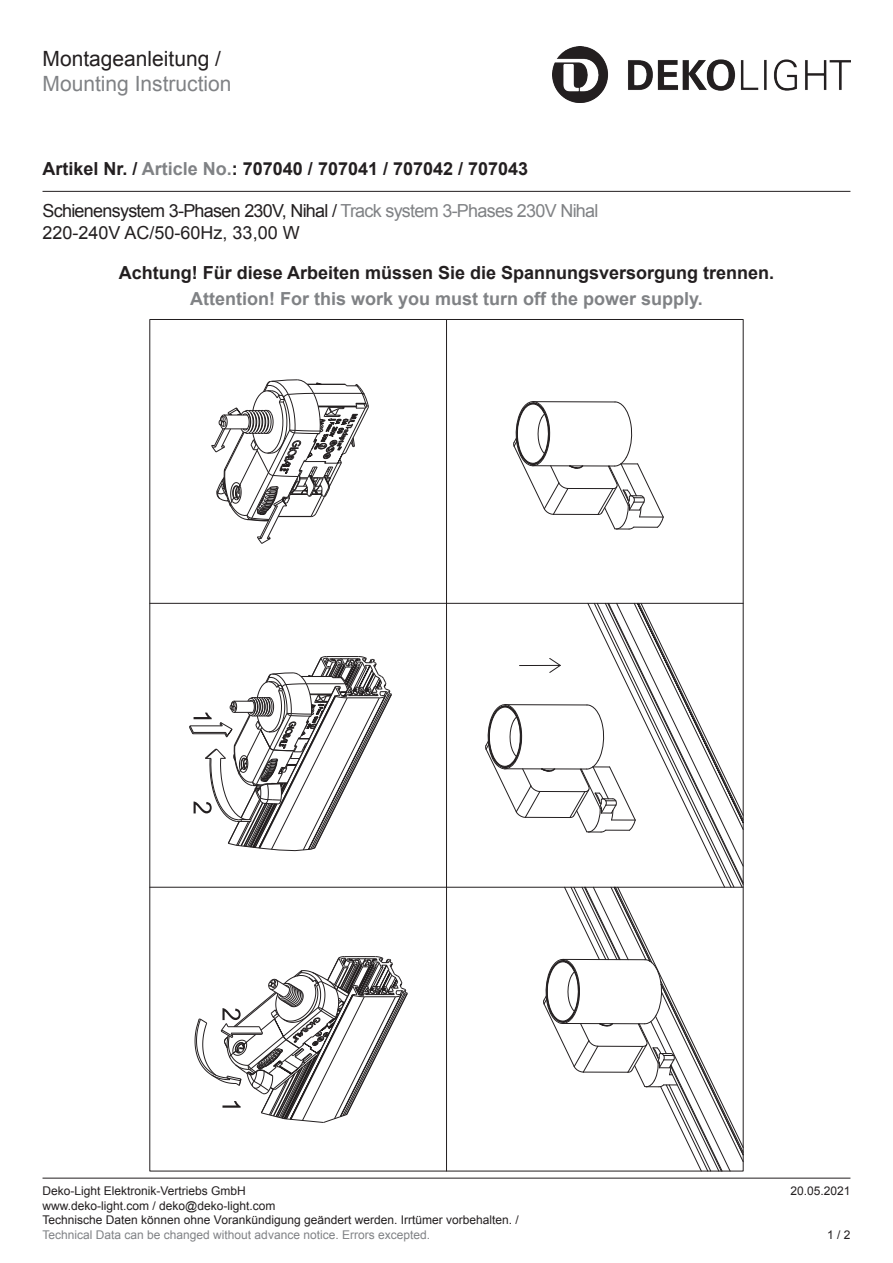
<style>
.page{position:relative;width:893px;height:1263px;background:#fff}
.page>*{position:absolute;margin:0;border:0;box-sizing:border-box;transform-origin:0 0}
.t1{font:21px "Arial";color:#808285}
.t2{font:21px "Arial";color:#231f20}
.t3{font:700 18px "Arial";color:#231f20}
.t4{font:18px/21.6px "Arial";letter-spacing:-.04em;color:#231f20}
.t5{font:700 18px "Arial";color:#808285}
.t6{font:12px/14.4px "Arial";color:#231f20}
.t7{font:12px "Arial";color:#808285}
.s1{color:#808285}
</style>
<div class="page">
<hr style="left:43px;top:191px;width:807px;height:1px;background:#231f20">
<hr style="left:446px;top:319px;width:1px;height:852px;background:#231f20">
<hr style="left:150px;top:603px;width:296px;height:1px;background:#231f20">
<hr style="left:150px;top:887px;width:296px;height:1px;background:#231f20">
<hr style="left:446px;top:603px;width:297px;height:1px;background:#231f20">
<hr style="left:446px;top:887px;width:297px;height:1px;background:#231f20">
<hr style="left:533px;top:401px;width:82px;height:1px;background:#231f20">
<hr style="left:533px;top:465px;width:82px;height:1px;background:#231f20">
<hr style="left:568px;top:488px;width:45px;height:1px;background:#231f20">
<hr style="left:553px;top:514px;width:45px;height:1px;background:#231f20">
<svg style="left:513px;top:319px;width:71px;height:196px"></svg>
<svg style="left:597px;top:401px;width:67px;height:129px"></svg>
<svg style="left:485px;top:602px;width:259px;height:570px"></svg>
<svg style="left:189px;top:656px;width:203px;height:195px"></svg>
<svg style="left:195px;top:956px;width:213px;height:167px"></svg>
<svg style="left:211px;top:379px;width:158px;height:165px"></svg>
<img style="left:552px;top:46px;width:298px;height:56px">
<hr style="left:43px;top:1178px;width:807px;height:1px;background:#231f20">
<h1 class="t2" style="left:43px;top:44px;width:180px">Montageanleitung /</h1>
<h1 class="t1" style="left:43px;top:70px;width:191px">Mounting Instruction</h1>
<h2 class="t3" style="left:43px;top:156px;width:487px">Artikel Nr. / <span class="s1">Article No.</span>: 707040 / 707041 / 707042 / 707043</h2>
<h2 class="t4" style="left:43px;top:200px;width:557px">Schienensystem 3-Phasen 230V, Nihal / <span class="s1">Track system 3-Phases 230V Nihal<br></span>220-240V AC/50-60Hz, 33,00 W</h2>
<h2 class="t3" style="left:119px;top:261px;width:657px">Achtung! Für diese Arbeiten müssen Sie die Spannungsversorgung trennen.</h2>
<h2 class="t5" style="left:190px;top:286px;width:514px">Attention! For this work you must turn off the power supply.</h2>
<p class="t6" style="left:43px;top:1184px;width:205px">Deko-Light Elektronik-Vertriebs GmbH</p>
<p class="t6" style="left:790px;top:1184px;width:62px">20.05.2021</p>
<p class="t6" style="left:43px;top:1198px;width:478px">www.deko-light.com / deko@deko-light.com<br>Technische Daten können ohne Vorankündigung geändert werden. Irrtümer vorbehalten. /</p>
<p class="t7" style="left:43px;top:1226px;width:389px">Technical Data can be changed without advance notice. Errors excepted.</p>
<p class="t6" style="left:827px;top:1227px;width:25px">1 / 2</p>
</div>
